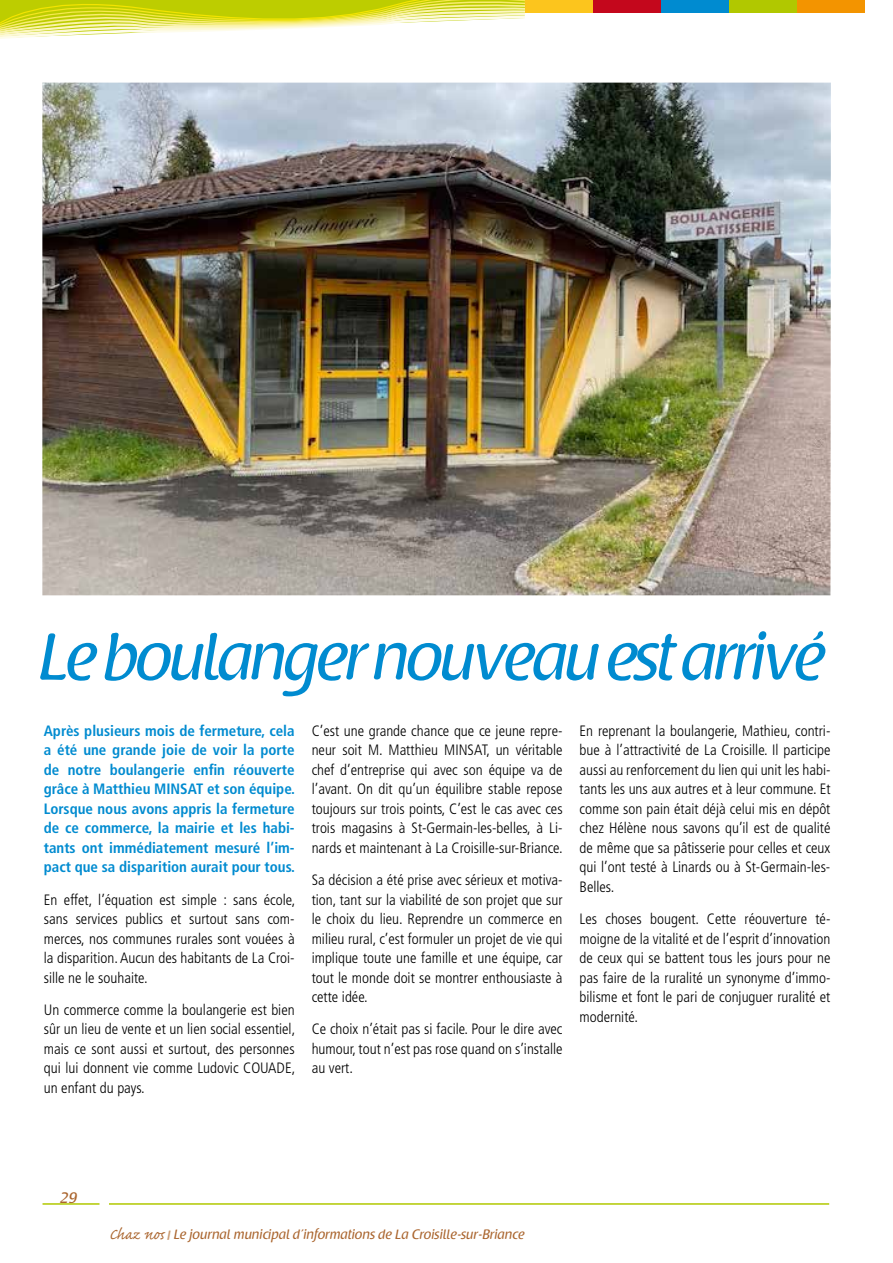
<style>
.page{position:relative;width:893px;height:1263px;background:#fff}
.page>*{position:absolute;margin:0;border:0;box-sizing:border-box;transform-origin:0 0}
.t1{font:66px "Raspoutine Classic";letter-spacing:-.05em;color:#008bd0}
.t2{font:300 condensed 15px/19.5px "Frutiger LT Std";color:#000;text-align:justify}
.t3{font:700 condensed 15px/19.5px "Frutiger LT Std";color:#008bd0;text-align:justify}
.t4{font:15px "Raspoutine Classic";color:#aa652e}
.t5{font:13.5px "Raspoutine Classic";color:#aa652e}
.s1{font-family:"Caflisch Script Pro";font-size:19.5px}
.s2{font-family:"Raspoutine";font-weight:500;color:#cb9e76}
</style>
<div class="page">
<hr style="left:109px;top:1203px;width:720px;height:2px;background:#b1c800">
<hr style="left:43px;top:1203px;width:56px;height:2px;background:#b1c800">
<div style="left:797px;top:0;width:68px;height:13px;background:#f39400"></div>
<div style="left:729px;top:0;width:68px;height:13px;background:#b1c800"></div>
<div style="left:661px;top:0;width:68px;height:13px;background:#008bd0"></div>
<div style="left:593px;top:0;width:68px;height:13px;background:#c4071c"></div>
<div style="left:525px;top:0;width:68px;height:13px;background:#fcc51d"></div>
<svg style="left:0;top:0;width:525px;height:39px"></svg>
<img style="left:42px;top:83px;width:789px;height:512px">
<h1 class="t1" style="left:38px;top:620px;width:788px">Le boulanger nouveau est arrivé</h1>
<p class="t3" style="left:44px;top:721px;width:253px">Après plusieurs mois de fermeture, cela a été une grande joie de voir la porte de notre boulangerie enfin réouverte grâce à Matthieu MINSAT et son équipe.<br>Lorsque nous avons appris la fermeture de ce commerce, la mairie et les habi&shy;tants ont immédiatement mesuré l’im&shy;pact que sa disparition aurait pour tous.</p>
<p class="t2" style="left:44px;top:890px;width:253px">En effet, l’équation est simple : sans école, sans services publics et surtout sans com&shy;merces, nos communes rurales sont vouées à la disparition. Aucun des habitants de La Croi&shy;sille ne le souhaite.</p>
<p class="t2" style="left:44px;top:1000px;width:253px">Un commerce comme la boulangerie est bien sûr un lieu de vente et un lien social essentiel, mais ce sont aussi et surtout, des personnes qui lui donnent vie comme Ludovic COUADE, un enfant du pays.</p>
<p class="t2" style="left:312px;top:721px;width:252px">C’est une grande chance que ce jeune repre&shy;neur soit M. Matthieu MINSAT, un véritable chef d’entreprise qui avec son équipe va de l’avant. On dit qu’un équilibre stable repose toujours sur trois points, C’est le cas avec ces trois magasins à St-Germain-les-belles, à Li&shy;nards et maintenant à La Croisille-sur-Briance.</p>
<p class="t2" style="left:312px;top:870px;width:252px">Sa décision a été prise avec sérieux et motiva&shy;tion, tant sur la viabilité de son projet que sur le choix du lieu. Reprendre un commerce en milieu rural, c’est formuler un projet de vie qui implique toute une famille et une équipe, car tout le monde doit se montrer enthousiaste à cette idée.</p>
<p class="t2" style="left:312px;top:1020px;width:252px">Ce choix n’était pas si facile. Pour le dire avec humour, tout n’est pas rose quand on s’installe au vert.</p>
<p class="t2" style="left:580px;top:721px;width:252px">En reprenant la boulangerie, Mathieu, contri&shy;bue à l’attractivité de La Croisille. Il participe aussi au renforcement du lien qui unit les habi&shy;tants les uns aux autres et à leur commune. Et comme son pain était déjà celui mis en dépôt chez Hélène nous savons qu’il est de qualité de même que sa pâtisserie pour celles et ceux qui l’ont testé à Linards ou à St-Germain-les-Belles.</p>
<p class="t2" style="left:580px;top:909px;width:252px">Les choses bougent. Cette réouverture té&shy;moigne de la vitalité et de l’esprit d’innovation de ceux qui se battent tous les jours pour ne pas faire de la ruralité un synonyme d’immo&shy;bilisme et font le pari de conjuguer ruralité et modernité.</p>
<p class="t4" style="left:60px;top:1189px;width:18px">29</p>
<p class="t5" style="left:109px;top:1226px;width:417px"><span class="s1">Chaz nos</span> <span class="s2">I</span> Le journal municipal d’informations de La Croisille-sur-Briance</p>
</div>
